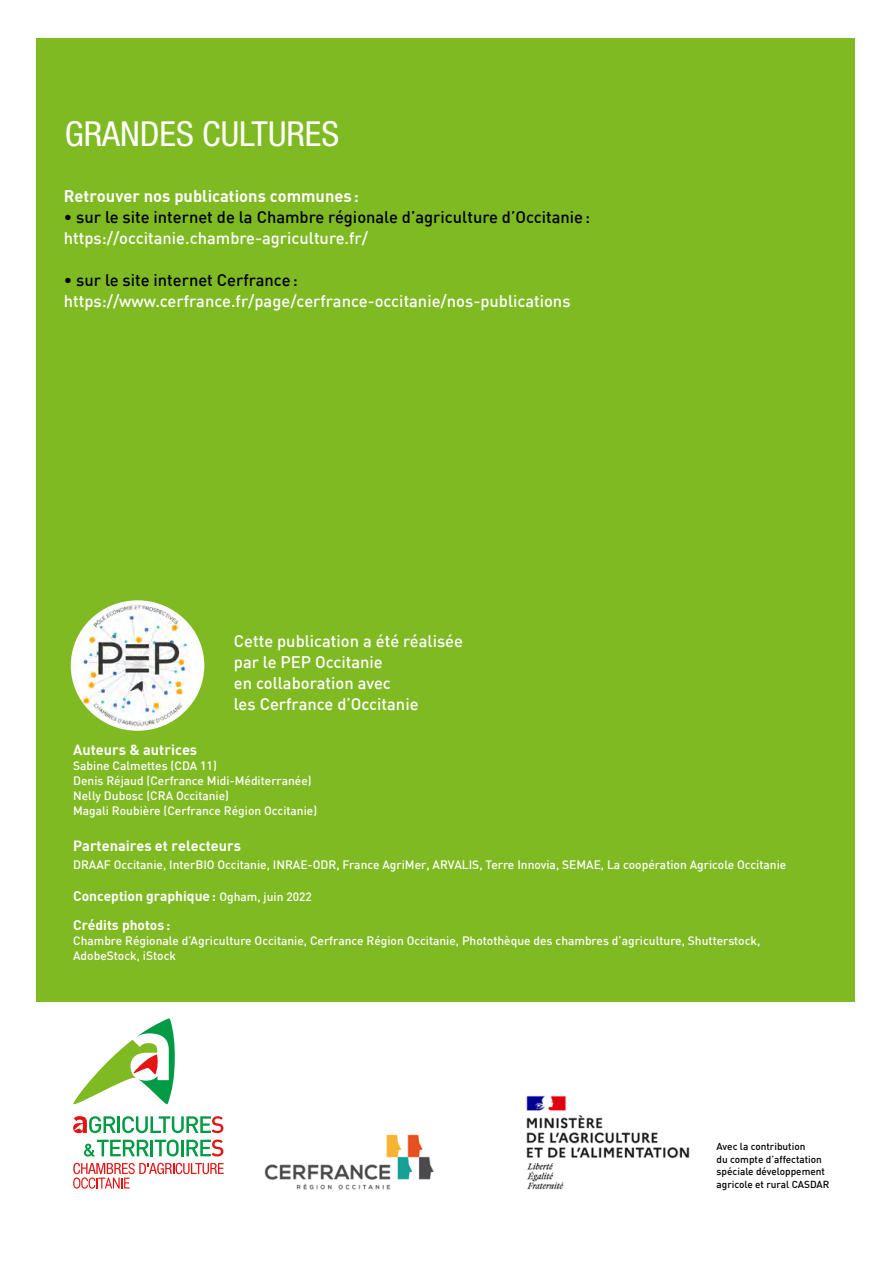
<style>
.page{position:relative;width:893px;height:1263px;background:#fff}
.page>*{position:absolute;margin:0;border:0;box-sizing:border-box;transform-origin:0 0}
.t1{font:condensed 34.5px "Helvetica Neue";color:#fff}
.t2{font:500 16.5px/21px "DIN";color:#fff}
.t3{font:500 16.5px "DIN";color:#000}
.t4{font:16.5px "DIN Bold";color:#fff}
.t5{font:14.55px "DIN Bold";color:#fff}
.t6{font:13.8px/29.1px "DIN Bold";color:#fff}
.t7{font:500 12px/15px "DIN";color:#fff}
.t8{font:500 10.05px/12.8px "DIN";color:#000}
.s1{font-family:"DIN";font-weight:500;font-size:12px}
</style>
<div class="page">
<div style="left:36px;top:38px;width:819px;height:964px;background:#7fba23"></div>
<svg style="left:84px;top:1139px;width:139px;height:17px"></svg>
<svg style="left:73px;top:1116px;width:43px;height:17px"></svg>
<hr style="left:117px;top:1116px;width:3px;height:17px;background:#009b44">
<svg style="left:122px;top:1116px;width:101px;height:17px"></svg>
<svg style="left:73px;top:1018px;width:102px;height:86px"></svg>
<svg style="left:73px;top:1163px;width:151px;height:26px"></svg>
<img style="left:264px;top:1134px;width:170px;height:56px">
<img style="left:71px;top:600px;width:133px;height:131px">
<img style="left:526px;top:1095px;width:164px;height:95px">
<h1 class="t1" style="left:65px;top:114px;width:276px">GRANDES CULTURES</h1>
<h2 class="t4" style="left:64px;top:186px;width:297px">Retrouver nos publications communes:</h2>
<h2 class="t3" style="left:64px;top:207px;width:528px">• sur le site internet de la Chambre régionale d’agriculture d’Occitanie:</h2>
<h2 class="t2" style="left:64px;top:227px;width:306px">https://occitanie.chambre-agriculture.fr/</h2>
<h2 class="t3" style="left:64px;top:270px;width:235px">• sur le site internet Cerfrance:</h2>
<h2 class="t2" style="left:64px;top:290px;width:508px">https://www.cerfrance.fr/page/cerfrance-occitanie/nos-publications</h2>
<h2 class="t2" style="left:234px;top:630px;width:231px">Cette publication a été réalisée par le PEP Occitanie<br>en collaboration avec<br>les Cerfrance d’Occitanie</h2>
<p class="t5" style="left:73px;top:740px;width:126px">Auteurs &amp; autrices</p>
<p class="t7" style="left:73px;top:758px;width:246px">Sabine Calmettes (CDA 11)<br>Denis Réjaud (Cerfrance Midi-Méditerranée)<br>Nelly Dubosc (CRA Occitanie)<br>Magali Roubière (Cerfrance Région Occitanie)</p>
<p class="t5" style="left:73px;top:836px;width:169px">Partenaires et relecteurs</p>
<p class="t7" style="left:73px;top:857px;width:715px">DRAAF Occitanie, InterBIO Occitanie, INRAE-ODR, France AgriMer, ARVALIS, Terre Innovia, SEMAE, La coopération Agricole Occitanie</p>
<p class="t6" style="left:73px;top:881px;width:240px">Conception graphique: <span class="s1">Ogham, juin 2022<br></span>Crédits photos:</p>
<p class="t7" style="left:73px;top:933px;width:689px;line-height:14.5px">Chambre Régionale d’Agriculture Occitanie, Cerfrance Région Occitanie, Photothèque des chambres d’agriculture, Shutterstock,<br>AdobeStock, iStock</p>
<p class="t8" style="left:717px;top:1139px;width:114px">Avec la contribution<br>du compte d’affectation spéciale développement agricole et rural CASDAR</p>
</div>
